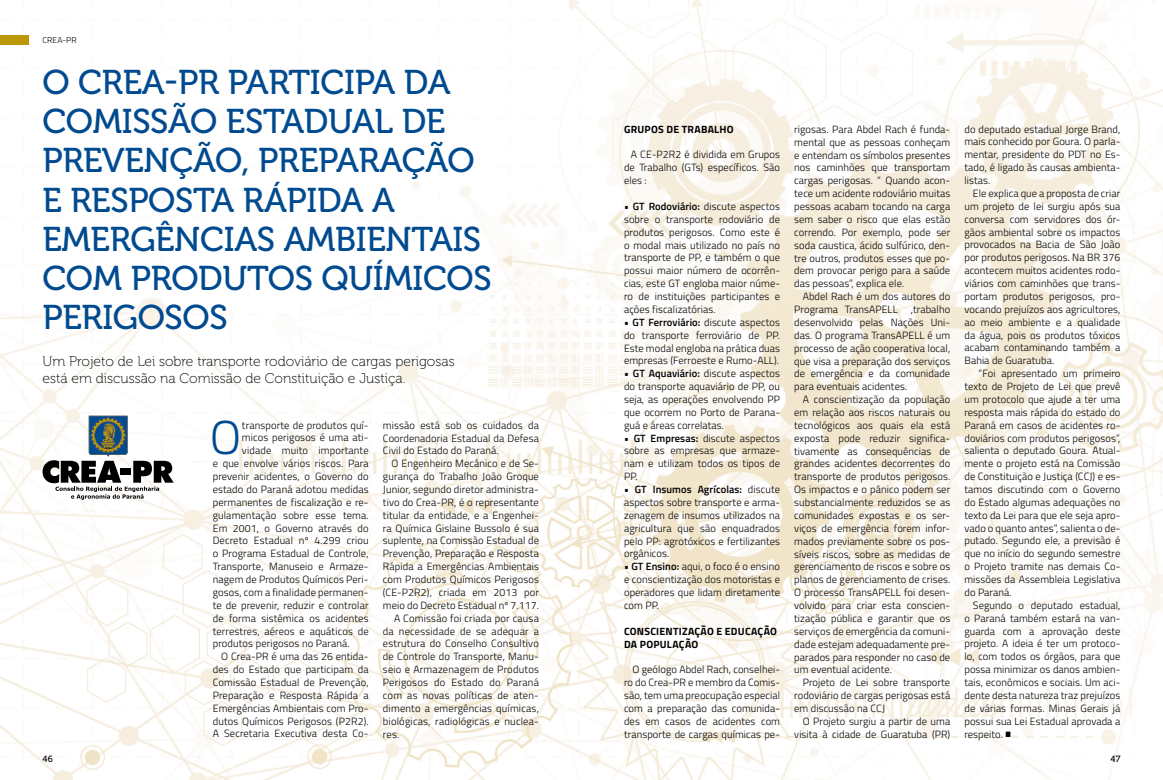
<style>
.page{position:relative;width:1163px;height:780px;background:#fff}
.page>*{position:absolute;margin:0;border:0;box-sizing:border-box;transform-origin:0 0}
.t1{font:300 47.5px "Titillium Web";color:#004a8f}
.t2{font:34.3px/39.2px "Museo 500";letter-spacing:-.01em;color:#004a8f}
.t3{font:14px/16.8px "Museo 100";color:#000}
.t4{font:300 10.5px/12.9px "Titillium Web";letter-spacing:.01em;color:#000;text-align:justify}
.t5{font:700 10.5px/12.9px "Titillium Web";letter-spacing:.02em;color:#000}
.t6{font:9px "Museo 500";color:#000}
.t7{font:300 8.5px "Titillium Web";letter-spacing:.01em;color:#000}
.s1{font-weight:600}
.s2{font-size:18.5px}
</style>
<div class="page">
<img style="left:0;top:0;width:1162px;height:780px">
<svg style="left:43px;top:415px;width:131px;height:84px"></svg>
<div style="left:0;top:35px;width:28px;height:9px;background:#bb9705"></div>
<p class="t7" style="left:43px;top:33px;width:35px">CREA-PR</p>
<h2 class="t2" style="left:42px;top:63px;width:450px">O CREA-PR PARTICIPA DA<br>COMISSÃO ESTADUAL DE<br>PREVENÇÃO, PREPARAÇÃO<br>E RESPOSTA RÁPIDA A<br>EMERGÊNCIAS AMBIENTAIS<br>COM PRODUTOS QUÍMICOS<br>PERIGOSOS</h2>
<h3 class="t3" style="left:42px;top:353px;width:413px">Um Projeto de Lei sobre transporte rodoviário de cargas perigosas está em discussão na Comissão de Constituição e Justiça.</h3>
<h1 class="t1" style="left:210px;top:403px;width:33px">O</h1>
<p class="t4" style="left:242px;top:418px;width:128px">transporte de produtos quí-</p>
<p class="t4" style="left:242px;top:431px;width:128px">micos perigosos é uma ati-</p>
<p class="t4" style="left:242px;top:443px;width:128px">vidade muito importante</p>
<p class="t4" style="left:213px;top:456px;width:157px">e que envolve vários riscos. Para</p>
<p class="t4" style="left:213px;top:469px;width:157px">prevenir acidentes, o Governo do</p>
<p class="t4" style="left:213px;top:482px;width:157px">estado do Paraná adotou medidas</p>
<p class="t4" style="left:213px;top:495px;width:157px">permanentes de fiscalização e re-</p>
<p class="t4" style="left:213px;top:508px;width:157px">gulamentação sobre esse tema.</p>
<p class="t4" style="left:213px;top:521px;width:157px">Em 2001, o Governo através do</p>
<p class="t4" style="left:213px;top:533px;width:157px">Decreto Estadual nº 4.299 criou</p>
<p class="t4" style="left:213px;top:546px;width:157px">o Programa Estadual de Controle,</p>
<p class="t4" style="left:213px;top:559px;width:157px">Transporte, Manuseio e Armaze-</p>
<p class="t4" style="left:213px;top:572px;width:157px">nagem de Produtos Químicos Peri-</p>
<p class="t4" style="left:213px;top:585px;width:157px">gosos, com a finalidade permanen-</p>
<p class="t4" style="left:213px;top:598px;width:157px">te de prevenir, reduzir e controlar</p>
<p class="t4" style="left:213px;top:611px;width:157px">de forma sistêmica os acidentes</p>
<p class="t4" style="left:213px;top:623px;width:157px">terrestres, aéreos e aquáticos de</p>
<p class="t4" style="left:213px;top:636px;width:138px">produtos perigosos no Paraná.</p>
<p class="t4" style="left:221px;top:649px;width:149px">O Crea-PR é uma das 26 entida-</p>
<p class="t4" style="left:213px;top:662px;width:157px">des do Estado que participam da</p>
<p class="t4" style="left:213px;top:675px;width:157px">Comissão Estadual de Prevenção,</p>
<p class="t4" style="left:213px;top:688px;width:157px">Preparação e Resposta Rápida a</p>
<p class="t4" style="left:213px;top:701px;width:157px">Emergências Ambientais com Pro-</p>
<p class="t4" style="left:213px;top:714px;width:157px">dutos Químicos Perigosos (P2R2).</p>
<p class="t4" style="left:213px;top:726px;width:157px">A Secretaria Executiva desta Co-</p>
<p class="t4" style="left:383px;top:418px;width:157px">missão está sob os cuidados da Coordenadoria Estadual da Defesa Civil do Estado do Paraná.</p>
<p class="t4" style="left:391px;top:456px;width:149px">O Engenheiro Mecânico e de Se-</p>
<p class="t4" style="left:383px;top:469px;width:157px">gurança do Trabalho João Groque</p>
<p class="t4" style="left:383px;top:482px;width:157px">Junior, segundo diretor administra-</p>
<p class="t4" style="left:383px;top:495px;width:157px">tivo do Crea-PR, é o representante</p>
<p class="t4" style="left:383px;top:508px;width:157px">titular da entidade, e a Engenhei-</p>
<p class="t4" style="left:383px;top:521px;width:157px">ra Química Gislaine Bussolo é sua</p>
<p class="t4" style="left:383px;top:534px;width:157px">suplente, na Comissão Estadual de</p>
<p class="t4" style="left:383px;top:546px;width:157px">Prevenção, Preparação e Resposta</p>
<p class="t4" style="left:383px;top:559px;width:157px">Rápida a Emergências Ambientais</p>
<p class="t4" style="left:383px;top:572px;width:157px">com Produtos Químicos Perigosos</p>
<p class="t4" style="left:383px;top:585px;width:157px">(CE-P2R2), criada em 2013 por</p>
<p class="t4" style="left:383px;top:598px;width:157px">meio do Decreto Estadual nº 7.117.</p>
<p class="t4" style="left:394px;top:611px;width:146px">A Comissão foi criada por causa</p>
<p class="t4" style="left:383px;top:624px;width:157px">da necessidade de se adequar a</p>
<p class="t4" style="left:383px;top:636px;width:157px">estrutura do Conselho Consultivo</p>
<p class="t4" style="left:383px;top:649px;width:157px">de Controle do Transporte, Manu-</p>
<p class="t4" style="left:383px;top:662px;width:157px">seio e Armazenagem de Produtos</p>
<p class="t4" style="left:383px;top:675px;width:157px">Perigosos do Estado do Paraná</p>
<p class="t4" style="left:383px;top:688px;width:157px">com as novas políticas de aten-</p>
<p class="t4" style="left:383px;top:701px;width:157px">dimento a emergências químicas,</p>
<p class="t4" style="left:383px;top:714px;width:157px">biológicas, radiológicas e nuclea-</p>
<p class="t4" style="left:383px;top:726px;width:18px">res.</p>
<p class="t5" style="left:624px;top:122px;width:111px">GRUPOS DE TRABALHO</p>
<p class="t4" style="left:624px;top:148px;width:157px;text-indent:7px">A CE-P2R2 é dividida em Grupos de Trabalho (GTs) específicos. São eles :</p>
<p class="t4" style="left:624px;top:199px;width:157px"><span class="s1">• GT Rodoviário:</span> discute aspectos sobre o transporte rodoviário de produtos perigosos. Como este é o modal mais utilizado no país no transporte de PP, e também o que possui maior número de ocorrên&shy;cias, este GT engloba maior núme&shy;ro de instituições participantes e ações fiscalizatórias.</p>
<p class="t4" style="left:624px;top:315px;width:157px"><span class="s1">• GT Ferroviário:</span> discute aspectos do transporte ferroviário de PP.<br>Este modal engloba na prática duas empresas (Ferroeste e Rumo-ALL).</p>
<p class="t4" style="left:624px;top:366px;width:157px"><span class="s1">• GT Aquaviário:</span> discute aspectos do transporte aquaviário de PP, ou seja, as operações envolvendo PP que ocorrem no Porto de Parana&shy;guá e áreas correlatas.</p>
<p class="t4" style="left:624px;top:431px;width:157px"><span class="s1">• GT Empresas:</span> discute aspectos sobre as empresas que armaze&shy;nam e utilizam todos os tipos de PP.</p>
<p class="t4" style="left:624px;top:482px;width:157px"><span class="s1">• GT Insumos Agrícolas:</span> discute aspectos sobre transporte e arma&shy;zenagem de insumos utilizados na agricultura que são enquadrados pelo PP: agrotóxicos e fertilizantes orgânicos.</p>
<p class="t4" style="left:624px;top:559px;width:157px"><span class="s1">• GT Ensino:</span> aqui, o foco é o ensino e conscientização dos motoristas e operadores que lidam diretamente com PP.</p>
<p class="t5" style="left:624px;top:624px;width:154px">CONSCIENTIZAÇÃO E EDUCAÇÃO<br>DA POPULAÇÃO</p>
<p class="t4" style="left:624px;top:662px;width:157px;text-indent:9px">O geólogo Abdel Rach, conselhei&shy;ro do Crea-PR e membro da Comis&shy;são, tem uma preocupação especial com a preparação das comunida&shy;des em casos de acidentes com transporte de cargas químicas pe-</p>
<p class="t4" style="left:794px;top:122px;width:157px">rigosas. Para Abdel Rach é funda&shy;mental que as pessoas conheçam e entendam os símbolos presentes nos caminhões que transportam cargas perigosas. “ Quando acon&shy;tece um acidente rodoviário muitas pessoas acabam tocando na carga sem saber o risco que elas estão correndo. Por exemplo, pode ser soda caustica, ácido sulfúrico, den&shy;tre outros, produtos esses que po&shy;dem provocar perigo para a saúde das pessoas”, explica ele.</p>
<p class="t4" style="left:794px;top:289px;width:157px;text-indent:9px">Abdel Rach é um dos autores do<br>Programa TransAPELL</p>
<p class="t4" style="left:794px;top:302px;width:157px;text-indent:117px">,trabalho desenvolvido pelas Nações Uni&shy;das. O programa TransAPELL é um processo de ação cooperativa local, que visa a preparação dos serviços de emergência e da comunidade para eventuais acidentes.</p>
<p class="t4" style="left:794px;top:392px;width:157px;text-indent:9px">A conscientização da população em relação aos riscos naturais ou tecnológicos aos quais ela está exposta pode reduzir significa&shy;tivamente as consequências de grandes acidentes decorrentes do transporte de produtos perigosos.<br>Os impactos e o pânico podem ser substancialmente reduzidos se as comunidades expostas e os ser&shy;viços de emergência forem infor&shy;mados previamente sobre os pos&shy;síveis riscos, sobre as medidas de gerenciamento de riscos e sobre os planos de gerenciamento de crises.<br>O processo TransAPELL foi desen&shy;volvido para criar esta conscien&shy;tização pública e garantir que os serviços de emergência da comuni&shy;dade estejam adequadamente pre&shy;parados para responder no caso de um eventual acidente.</p>
<p class="t4" style="left:794px;top:675px;width:157px;text-indent:9px">Projeto de Lei sobre transporte rodoviário de cargas perigosas está em discussão na CCJ</p>
<p class="t4" style="left:794px;top:714px;width:157px;text-align:right">O Projeto surgiu a partir de uma visita à cidade de Guaratuba (PR)</p>
<p class="t4" style="left:964px;top:122px;width:157px">do deputado estadual Jorge Brand, mais conhecido por Goura. O parla&shy;mentar, presidente do PDT no Es&shy;tado, é ligado às causas ambienta&shy;listas.</p>
<p class="t4" style="left:964px;top:186px;width:157px;text-indent:9px">Ele explica que a proposta de criar um projeto de lei surgiu após sua conversa com servidores dos ór&shy;gãos ambiental sobre os impactos provocados na Bacia de São João por produtos perigosos. Na BR 376 acontecem muitos acidentes rodo&shy;viários com caminhões que trans&shy;portam produtos perigosos, pro&shy;vocando prejuízos aos agricultores, ao meio ambiente e a qualidade da água, pois os produtos tóxicos acabam contaminando também a Bahia de Guaratuba.</p>
<p class="t4" style="left:964px;top:366px;width:157px;text-indent:14px">“Foi apresentado um primeiro texto de Projeto de Lei que prevê um protocolo que ajude a ter uma resposta mais rápida do estado do Paraná em casos de acidentes ro&shy;doviários com produtos perigosos”, salienta o deputado Goura. Atual&shy;mente o projeto está na Comissão de Constituição e Justiça (CCJ) e es&shy;tamos discutindo com o Governo do Estado algumas adequações no texto da Lei para que ele seja apro&shy;vado o quanto antes”, salienta o de&shy;putado. Segundo ele, a previsão é que no início do segundo semestre o Projeto tramite nas demais Co&shy;missões da Assembleia Legislativa do Paraná.</p>
<p class="t4" style="left:964px;top:598px;width:157px;text-indent:9px">Segundo o deputado estadual, o Paraná também estará na van&shy;guarda com a aprovação deste projeto. A ideia é ter um protoco&shy;lo, com todos os órgãos, para que possa minimizar os danos ambien&shy;tais, econômicos e sociais. Um aci&shy;dente desta natureza traz prejuízos de várias formas. Minas Gerais já possui sua Lei Estadual aprovada a respeito. <span class="s2">•</span></p>
<p class="t6" style="left:43px;top:754px;width:12px">46</p>
<p class="t6" style="left:1110px;top:754px;width:11px">47</p>
</div>
